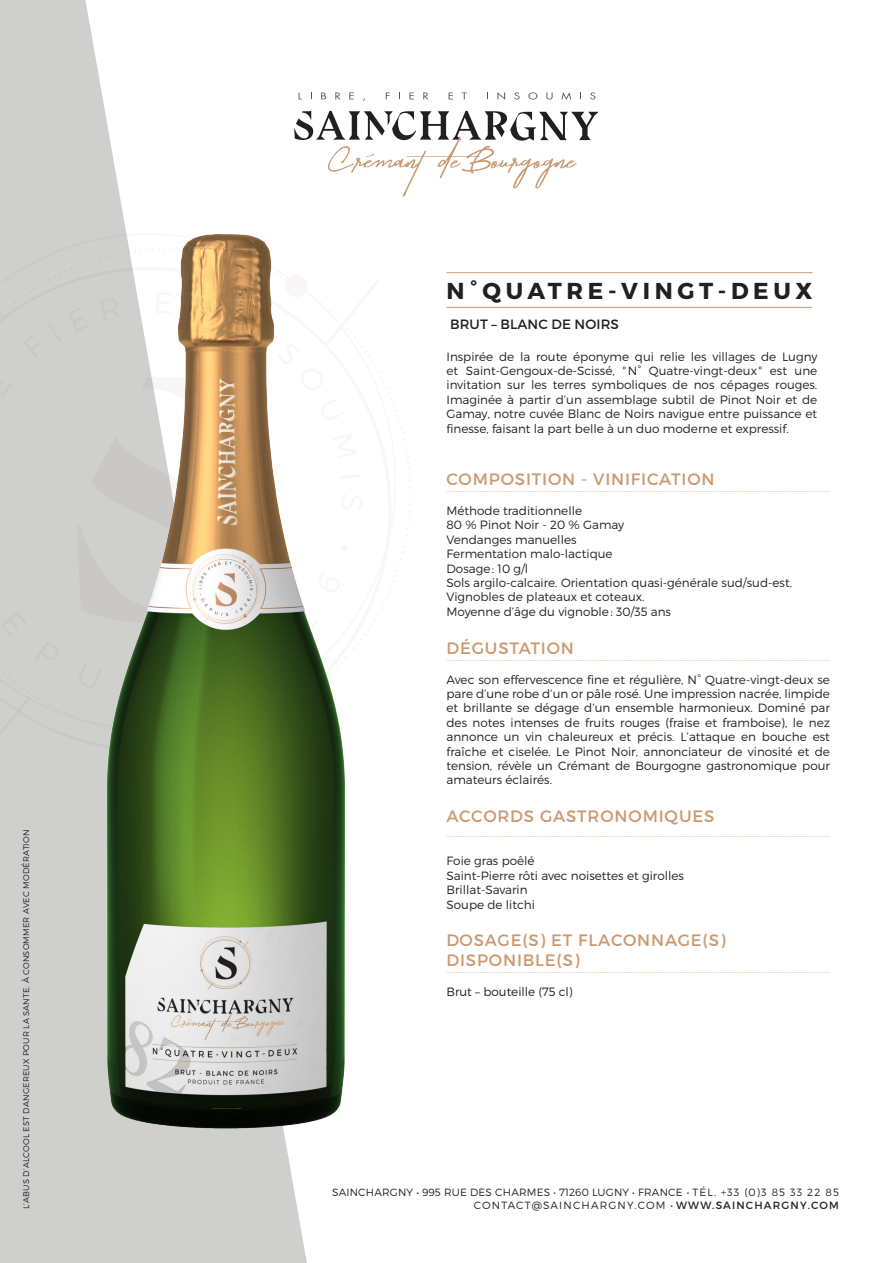
<style>
.page{position:relative;width:893px;height:1263px;background:#fff}
.page>*{position:absolute;margin:0;border:0;box-sizing:border-box;transform-origin:0 0}
.t1{font:700 23.1px "Montserrat";letter-spacing:.2em;color:#231f20}
.t2{font:16.5px/19.8px "Montserrat";letter-spacing:.05em;color:#cb9870}
.t3{font:13.5px "Montserrat";letter-spacing:.01em;color:#231f20}
.t4{font:300 12px/14.4px "Montserrat";color:#231f20;text-align:justify}
.t5{font:300 10.5px "Montserrat";letter-spacing:.02em;color:#231f20}
.t6{font:300 10.5px "Montserrat";letter-spacing:.11em;color:#231f20}
.t7{font:300 8.25px "Montserrat";letter-spacing:.02em;color:#231f20}
.t8{font:6px "Montserrat";color:#cb9870}
.s1{font-weight:400}
</style>
<div class="page">
<svg style="left:0;top:0;width:307px;height:1263px;fill:#cfd0ce"></svg>
<hr style="left:446px;top:307px;width:366px;height:1px;background:#cb9870">
<hr style="left:446px;top:272px;width:366px;height:1px;background:#cb9870">
<svg style="left:299px;top:92px;width:3px;height:7px"></svg>
<svg style="left:321px;top:92px;width:5px;height:7px"></svg>
<svg style="left:335px;top:92px;width:5px;height:7px"></svg>
<svg style="left:349px;top:92px;width:5px;height:7px"></svg>
<svg style="left:386px;top:92px;width:4px;height:7px"></svg>
<svg style="left:409px;top:92px;width:5px;height:7px"></svg>
<svg style="left:423px;top:92px;width:5px;height:7px"></svg>
<svg style="left:449px;top:92px;width:4px;height:7px"></svg>
<svg style="left:462px;top:92px;width:5px;height:7px"></svg>
<svg style="left:497px;top:92px;width:8px;height:8px"></svg>
<svg style="left:514px;top:92px;width:6px;height:8px"></svg>
<svg style="left:528px;top:92px;width:9px;height:8px"></svg>
<svg style="left:546px;top:92px;width:7px;height:8px"></svg>
<svg style="left:561px;top:92px;width:10px;height:8px"></svg>
<svg style="left:590px;top:92px;width:5px;height:8px"></svg>
<svg style="left:294px;top:111px;width:305px;height:85px"></svg>
<svg style="left:0;top:737px;width:31px;height:26px"></svg>
<div style="left:0;top:247px;width:67px;height:490px;background:#cfd0ce"></div>
<img style="left:67px;top:210px;width:279px;height:936px">
<p class="t7" style="left:21px;top:1209px;width:381px;rotate:-90deg">L’ABUS D’ALCOOL EST DANGEREUX POUR LA SANTE. À CONSOMMER AVEC MODÉRATION</p>
<p class="t1" style="left:446px;top:277px;width:367px">N°QUATRE-VINGT-DEUX</p>
<p class="t3" style="left:450px;top:316px;width:170px">BRUT – BLANC DE NOIRS</p>
<p class="t4" style="left:446px;top:349px;width:372px">Inspirée de la route éponyme qui relie les villages de Lugny et Saint-Gengoux-de-Scissé, "N° Quatre-vingt-deux" est une invitation sur les terres symboliques de nos cépages rouges.<br>Imaginée à partir d’un assemblage subtil de Pinot Noir et de Gamay, notre cuvée Blanc de Noirs navigue entre puissance et finesse, faisant la part belle à un duo moderne et expressif.</p>
<p class="t2" style="left:446px;top:469px;width:270px">COMPOSITION - VINIFICATION</p>
<p class="t8" style="left:446px;top:486px;width:385px">................................................................................................................................................................................................................</p>
<p class="t4" style="left:446px;top:503px;width:137px">Méthode traditionnelle</p>
<p class="t4" style="left:446px;top:518px;width:179px">80 % Pinot Noir - 20 % Gamay</p>
<p class="t4" style="left:446px;top:532px;width:131px">Vendanges manuelles</p>
<p class="t4" style="left:446px;top:546px;width:168px">Fermentation malo-lactique</p>
<p class="t4" style="left:446px;top:561px;width:83px">Dosage: 10 g/l</p>
<p class="t4" style="left:446px;top:575px;width:347px">Sols argilo-calcaire. Orientation quasi-générale sud/sud-est.</p>
<p class="t4" style="left:446px;top:590px;width:199px">Vignobles de plateaux et coteaux.</p>
<p class="t4" style="left:446px;top:604px;width:226px">Moyenne d’âge du vignoble: 30/35 ans</p>
<p class="t2" style="left:446px;top:638px;width:129px">DÉGUSTATION</p>
<p class="t8" style="left:446px;top:655px;width:385px">................................................................................................................................................................................................................</p>
<p class="t4" style="left:446px;top:672px;width:385px">Avec son effervescence fine et régulière, N° Quatre-vingt-deux se pare d’une robe d’un or pâle rosé. Une impression nacrée, limpide et brillante se dégage d’un ensemble harmonieux. Dominé par des notes intenses de fruits rouges (fraise et framboise), le nez annonce un vin chaleureux et précis. L’attaque en bouche est fraîche et ciselée. Le Pinot Noir, annonciateur de vinosité et de tension, révèle un Crémant de Bourgogne gastronomique pour amateurs éclairés.</p>
<p class="t2" style="left:446px;top:806px;width:269px">ACCORDS GASTRONOMIQUES</p>
<p class="t8" style="left:446px;top:831px;width:385px">................................................................................................................................................................................................................</p>
<p class="t4" style="left:446px;top:854px;width:90px">Foie gras poêlé</p>
<p class="t4" style="left:446px;top:868px;width:239px">Saint-Pierre rôti avec noisettes et girolles</p>
<p class="t4" style="left:446px;top:882px;width:83px">Brillat-Savarin</p>
<p class="t4" style="left:446px;top:897px;width:90px">Soupe de litchi</p>
<p class="t2" style="left:446px;top:931px;width:280px">DOSAGE(S) ET FLACONNAGE(S)<br>DISPONIBLE(S)</p>
<p class="t8" style="left:446px;top:968px;width:385px">................................................................................................................................................................................................................</p>
<p class="t4" style="left:446px;top:985px;width:128px">Brut – bouteille (75 cl)</p>
<p class="t5" style="left:332px;top:1186px;width:508px">SAINCHARGNY • 995 RUE DES CHARMES • 71260 LUGNY • FRANCE • TÉL. +33 (0)3 85 33 22 85</p>
<p class="t6" style="left:474px;top:1199px;width:367px">CONTACT@SAINCHARGNY.COM • <span class="s1">WWW.SAINCHARGNY.COM</span></p>
</div>
